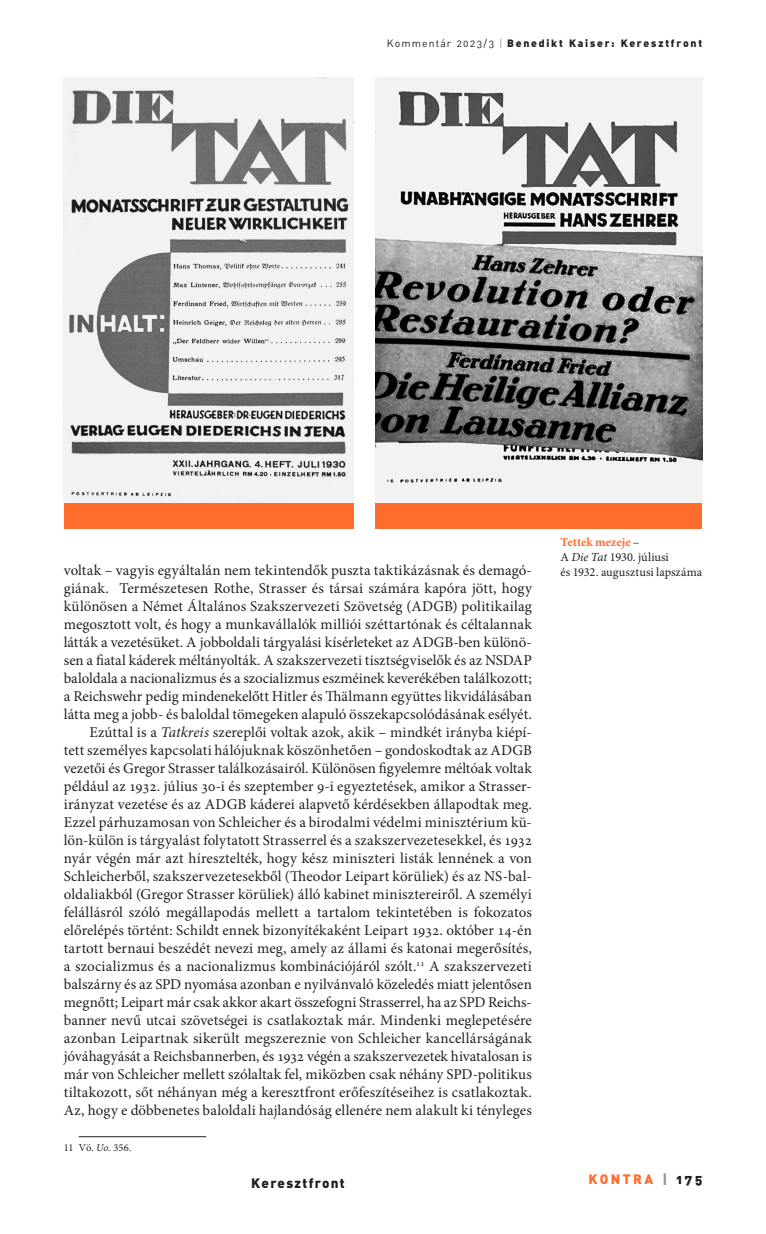
<style>
.page{position:relative;width:766px;height:1234px;background:#fff}
.page>*{position:absolute;margin:0;border:0;box-sizing:border-box;transform-origin:0 0}
._9_-_kenyér_2_---_10_pt{font:15px/18px "Minion Pro";letter-spacing:.005em;color:#231f20;text-align:justify}
.t1{font:13.5px "DIN Alt Blk PFL";letter-spacing:.1em;color:#231f20}
.t2{font:13.5px "DIN Alt Blk PFL";letter-spacing:.2em;color:#ff6c2c}
._1000_-_képaláírás{font:12.3px/14.7px "Minion Pro";letter-spacing:-.015em;color:#231f20}
.t3{font:10.5px "DIN Alt Blk PFL";letter-spacing:.175em;color:#231f20}
._20_-_lábjegyzet{font:10.5px "Minion Pro";letter-spacing:-.005em;color:#231f20}
.s1{font-family:"DIN Alt PFL"}
.s2{font-family:"DIN Alt PFL";color:#939598}
.s3{font-style:italic}
.s4{font-weight:700;color:#ff6c2c}
.s5{color:#939598}
.s6{color:#231f20}
</style>
<div class="page">
<hr style="left:79px;top:1135px;width:127px;height:1px;background:#231f20">
<img style="left:64px;top:77px;width:289px;height:425px">
<img style="left:375px;top:77px;width:326px;height:425px">
<div style="left:64px;top:503px;width:289px;height:26px;background:#ff6c2c"></div>
<div style="left:375px;top:503px;width:326px;height:26px;background:#ff6c2c"></div>
<p class="t3" style="left:386px;top:36px;width:317px"><span class="s1">Kommentár 2023/3</span> <span class="s2">|</span> Benedikt Kaiser: Keresztfront</p>
<p class="_9_-_kenyér_2_---_10_pt" style="left:64px;top:561px;width:469px">voltak – vagyis egyáltalán nem tekintendők puszta taktikázásnak és demagó&shy;giának. Természetesen Rothe, Strasser és társai számára kapóra jött, hogy különösen a Német Általános Szakszervezeti Szövetség (ADGB) politikailag megosztott volt, és hogy a munkavállalók milliói széttartónak és céltalannak látták a vezetésüket. A jobboldali tárgyalási kísérleteket az ADGB-ben különö&shy;sen a fiatal káderek méltányolták. A szakszervezeti tisztségviselők és az NSDAP baloldala a nacionalizmus és a szocializmus eszméinek keverékében találkozott; a Reichswehr pedig mindenekelőtt Hitler és Thälmann együttes likvidálásában látta meg a jobb- és baloldal tömegeken alapuló összekapcsolódásának esélyét.</p>
<p class="_9_-_kenyér_2_---_10_pt" style="left:64px;top:723px;width:469px;text-indent:26px">Ezúttal is a <span class="s3">Tatkreis</span> szereplői voltak azok, akik – mindkét irányba kiépí&shy;tett személyes kapcsolati hálójuknak köszönhetően – gondoskodtak az ADGB vezetői és Gregor Strasser találkozásairól. Különösen figyelemre méltóak voltak például az 1932. július 30-i és szeptember 9-i egyeztetések, amikor a Strasser&shy;irányzat vezetése és az ADGB káderei alapvető kérdésekben állapodtak meg.<br>Ezzel párhuzamosan von Schleicher és a birodalmi védelmi minisztérium kü&shy;lön-külön is tárgyalást folytatott Strasserrel és a szakszervezetesekkel, és 1932 nyár végén már azt híresztelték, hogy kész miniszteri listák lennének a von Schleicherből, szakszervezetesekből (Theodor Leipart körüliek) és az NS-bal&shy;oldaliakból (Gregor Strasser körüliek) álló kabinet minisztereiről. A személyi felállásról szóló megállapodás mellett a tartalom tekintetében is fokozatos előrelépés történt: Schildt ennek bizonyítékaként Leipart 1932. október 14-én tartott bernaui beszédét nevezi meg, amely az állami és katonai megerősítés, a szocializmus és a nacionalizmus kombinációjáról szólt.<sup>11</sup> A szakszervezeti balszárny és az SPD nyomása azonban e nyilvánvaló közeledés miatt jelentősen megnőtt; Leipart már csak akkor akart összefogni Strasserrel, ha az SPD Reichs&shy;banner nevű utcai szövetségei is csatlakoztak már. Mindenki meglepetésére azonban Leipartnak sikerült megszereznie von Schleicher kancellárságának jóváhagyását a Reichsbannerben, és 1932 végén a szakszervezetek hivatalosan is már von Schleicher mellett szólaltak fel, miközben csak néhány SPD-politikus tiltakozott, sőt néhányan még a keresztfront erőfeszítéseihez is csatlakoztak.<br>Az, hogy e döbbenetes baloldali hajlandóság ellenére nem alakult ki tényleges</p>
<p class="_20_-_lábjegyzet" style="left:64px;top:1140px;width:69px">11 Vö. <span class="s3">Uo.</span> 356.</p>
<p class="t1" style="left:251px;top:1173px;width:95px">Keresztfront</p>
<p class="_1000_-_képaláírás" style="left:560px;top:535px;width:143px"><span class="s4">Tettek mezeje</span> –<br>A <span class="s3">Die Tat</span> 1930. júliusi<br>és 1932. augusztusi lapszáma</p>
<p class="t2" style="left:588px;top:1169px;width:115px">KONTRA <span class="s5">|</span> <span class="s6">175</span></p>
</div>
